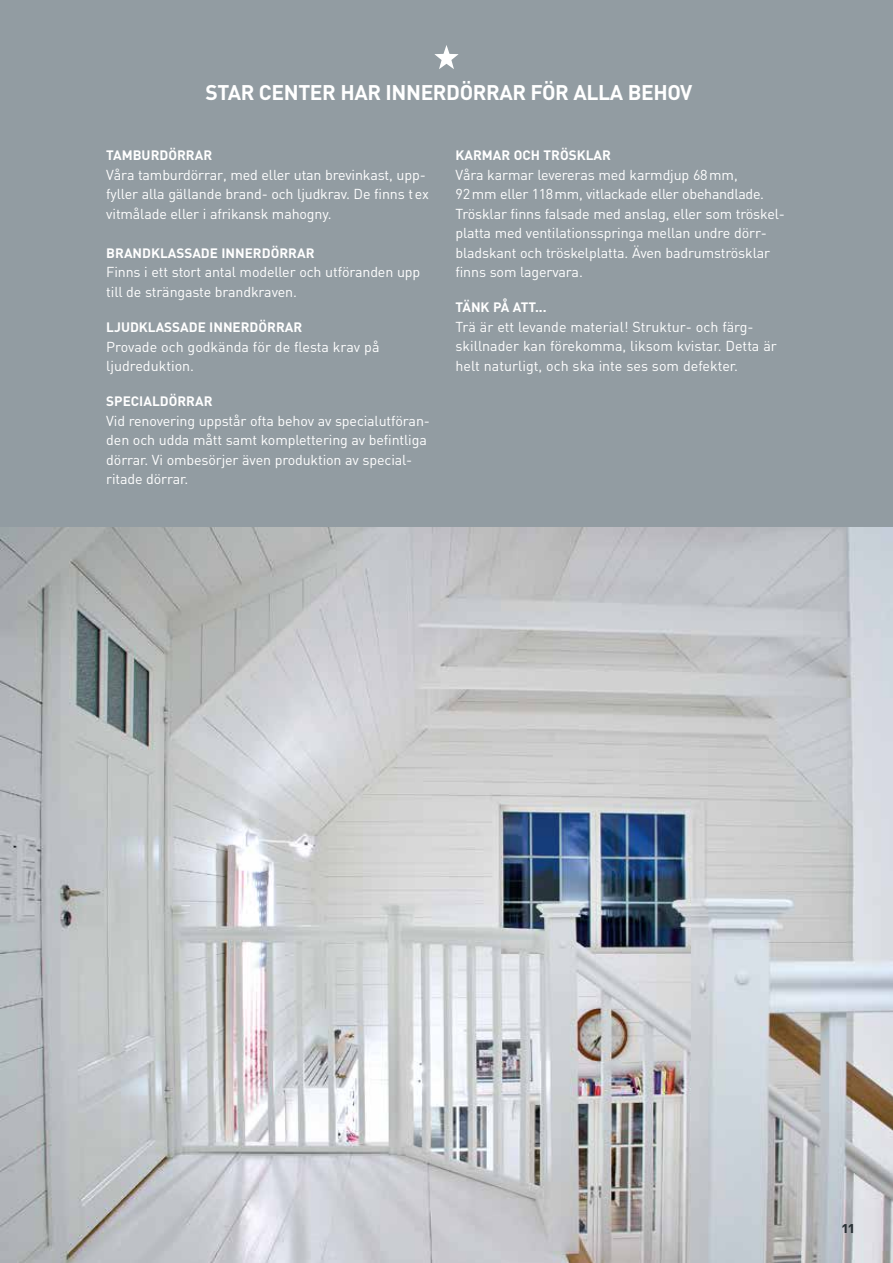
<style>
.page{position:relative;width:893px;height:1263px;background:#fff}
.page>*{position:absolute;margin:0;border:0;box-sizing:border-box;transform-origin:0 0}
.t1{font:700 21px "DIN";letter-spacing:-.02em;color:#fff}
.t2{font:15px "DIN Bold Alternate";color:#283135}
.t3{font:14.25px/19.5px "DIN";letter-spacing:-.01em;color:#fff}
.t4{font:700 13.5px "DIN";color:#fff}
.t5{font:700 13.5px "DIN";letter-spacing:-.025em;color:#fff}
</style>
<div class="page">
<div style="left:0;top:0;width:893px;height:527px;background:#929ca2"></div>
<img style="left:0;top:527px;width:893px;height:736px">
<svg style="left:434px;top:45px;width:25px;height:24px"></svg>
<h1 class="t1" style="left:205px;top:79px;width:489px">STAR CENTER HAR INNERDÖRRAR FÖR ALLA BEHOV</h1>
<p class="t4" style="left:106px;top:146px;width:107px">TAMBURDÖRRAR</p>
<p class="t3" style="left:106px;top:164px;width:324px">Våra tamburdörrar, med eller utan brevinkast, upp&shy;fyller alla gällande brand- och ljudkrav. De finns tex vitmålade eller i afrikansk mahogny.</p>
<p class="t4" style="left:106px;top:244px;width:210px">BRANDKLASSADE INNERDÖRRAR</p>
<p class="t3" style="left:106px;top:262px;width:315px">Finns i ett stort antal modeller och utföranden upp till de strängaste brandkraven.</p>
<p class="t4" style="left:106px;top:318px;width:197px">LJUDKLASSADE INNERDÖRRAR</p>
<p class="t3" style="left:106px;top:336px;width:275px">Provade och godkända för de flesta krav på ljudreduktion.</p>
<p class="t4" style="left:106px;top:392px;width:108px">SPECIALDÖRRAR</p>
<p class="t3" style="left:106px;top:411px;width:325px">Vid renovering uppstår ofta behov av specialutföran&shy;den och udda mått samt komplettering av befintliga dörrar. Vi ombesörjer även produktion av special&shy;ritade dörrar.</p>
<p class="t4" style="left:455px;top:146px;width:157px">KARMAR OCH TRÖSKLAR</p>
<p class="t3" style="left:455px;top:164px;width:331px">Våra karmar levereras med karmdjup 68mm,<br>92mm eller 118mm, vitlackade eller obehandlade.<br>Trösklar finns falsade med anslag, eller som tröskel&shy;platta med ventilationsspringa mellan undre dörr&shy;bladskant och tröskelplatta. Även badrumströsklar finns som lagervara.</p>
<p class="t5" style="left:455px;top:298px;width:93px">TÄNK PÅ ATT...</p>
<p class="t3" style="left:455px;top:317px;width:323px">Trä är ett levande material! Struktur- och färg&shy;skillnader kan förekomma, liksom kvistar. Detta är helt naturligt, och ska inte ses som defekter.</p>
<p class="t2" style="left:842px;top:1218px;width:14px">11</p>
</div>
